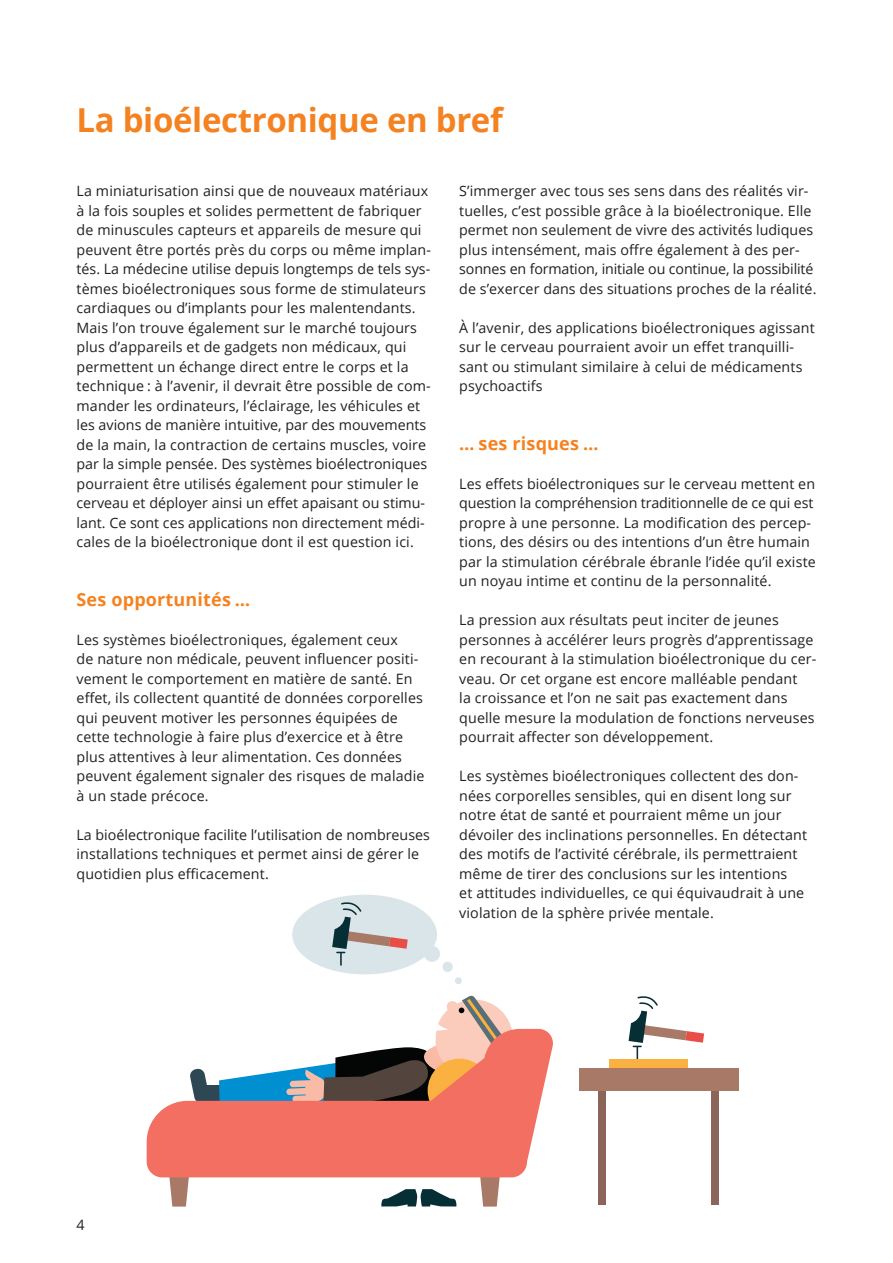
<style>
.page{position:relative;width:893px;height:1263px;background:#fff}
.page>*{position:absolute;margin:0;border:0;box-sizing:border-box;transform-origin:0 0}
.t1{font:700 33px "Open Sans";letter-spacing:-.01em;color:#f58220}
.t2{font:700 18px "Open Sans";letter-spacing:.01em;color:#f58220}
.t3{font:14.25px/19.5px "Open Sans";letter-spacing:.01em;color:#231f20}
</style>
<div class="page">
<svg style="left:381px;top:1189px;width:75px;height:17px"></svg>
<svg style="left:169px;top:1178px;width:20px;height:28px"></svg>
<svg style="left:480px;top:1178px;width:20px;height:28px"></svg>
<div style="left:292px;top:895px;width:145px;height:79px;background:#dae5ea;border-radius:50%"></div>
<div style="left:442px;top:962px;width:11px;height:10px;background:#dae5ea;border-radius:50%"></div>
<div style="left:424px;top:946px;width:16px;height:16px;background:#dae5ea;border-radius:50%"></div>
<div style="left:455px;top:977px;width:7px;height:7px;background:#dae5ea;border-radius:50%"></div>
<svg style="left:332px;top:902px;width:76px;height:63px"></svg>
<svg style="left:629px;top:996px;width:75px;height:63px"></svg>
<svg style="left:438px;top:995px;width:74px;height:33px"></svg>
<div style="left:598px;top:1085px;width:8px;height:120px;background:#8b6658"></div>
<div style="left:711px;top:1085px;width:8px;height:120px;background:#8b6658"></div>
<div style="left:610px;top:1059px;width:78px;height:9px;background:#fbb142"></div>
<div style="left:579px;top:1068px;width:160px;height:22px;background:#a77966"></div>
<svg style="left:146px;top:1028px;width:407px;height:150px"></svg>
<h1 class="t1" style="left:77px;top:96px;width:428px">La bioélectronique en bref</h1>
<p class="t3" style="left:77px;top:181px;width:356px">La miniaturisation ainsi que de nouveaux matériaux à la fois souples et solides permettent de fabriquer de minuscules capteurs et appareils de mesure qui peuvent être portés près du corps ou même implan&shy;tés. La médecine utilise depuis longtemps de tels sys&shy;tèmes bioélectroniques sous forme de stimulateurs cardiaques ou d’implants pour les malentendants.<br>Mais l’on trouve également sur le marché toujours plus d’appareils et de gadgets non médicaux, qui permettent un échange direct entre le corps et la technique : à l’avenir, il devrait être possible de com&shy;mander les ordinateurs, l’éclairage, les véhicules et les avions de manière intuitive, par des mouvements de la main, la contraction de certains muscles, voire par la simple pensée. Des systèmes bioélectroniques pourraient être utilisés également pour stimuler le cerveau et déployer ainsi un effet apaisant ou stimu&shy;lant. Ce sont ces applications non directement médi&shy;cales de la bioélectronique dont il est question ici.</p>
<p class="t2" style="left:77px;top:587px;width:175px">Ses opportunités …</p>
<p class="t3" style="left:77px;top:630px;width:349px">Les systèmes bioélectroniques, également ceux<br>de nature non médicale, peuvent influencer positi&shy;vement le comportement en matière de santé. En effet, ils collectent quantité de données corporelles qui peuvent motiver les personnes équipées de cette technologie à faire plus d’exercice et à être plus attentives à leur alimentation. Ces données peuvent également signaler des risques de maladie à un stade précoce.</p>
<p class="t3" style="left:77px;top:825px;width:355px">La bioélectronique facilite l’utilisation de nombreuses installations techniques et permet ainsi de gérer le quotidien plus efficacement.</p>
<p class="t3" style="left:459px;top:181px;width:359px">S’immerger avec tous ses sens dans des réalités vir&shy;tuelles, c’est possible grâce à la bioélectronique. Elle permet non seulement de vivre des activités ludiques plus intensément, mais offre également à des per&shy;sonnes en formation, initiale ou continue, la possibilité de s’exercer dans des situations proches de la réalité.</p>
<p class="t3" style="left:459px;top:318px;width:357px">À l’avenir, des applications bioélectroniques agissant sur le cerveau pourraient avoir un effet tranquilli&shy;sant ou stimulant similaire à celui de médicaments psychoactifs</p>
<p class="t2" style="left:459px;top:431px;width:141px">… ses risques …</p>
<p class="t3" style="left:459px;top:474px;width:358px">Les effets bioélectroniques sur le cerveau mettent en question la compréhension traditionnelle de ce qui est propre à une personne. La modification des percep&shy;tions, des désirs ou des intentions d’un être humain par la stimulation cérébrale ébranle l’idée qu’il existe un noyau intime et continu de la personnalité.</p>
<p class="t3" style="left:459px;top:610px;width:359px">La pression aux résultats peut inciter de jeunes personnes à accélérer leurs progrès d’apprentissage en recourant à la stimulation bioélectronique du cer&shy;veau. Or cet organe est encore malléable pendant<br>la croissance et l’on ne sait pas exactement dans quelle mesure la modulation de fonctions nerveuses pourrait affecter son développement.</p>
<p class="t3" style="left:459px;top:766px;width:349px">Les systèmes bioélectroniques collectent des don&shy;nées corporelles sensibles, qui en disent long sur notre état de santé et pourraient même un jour dévoiler des inclinations personnelles. En détectant des motifs de l’activité cérébrale, ils permettraient même de tirer des conclusions sur les intentions<br>et attitudes individuelles, ce qui équivaudrait à une violation de la sphère privée mentale.</p>
<p class="t3" style="left:77px;top:1215px;width:10px">4</p>
</div>
